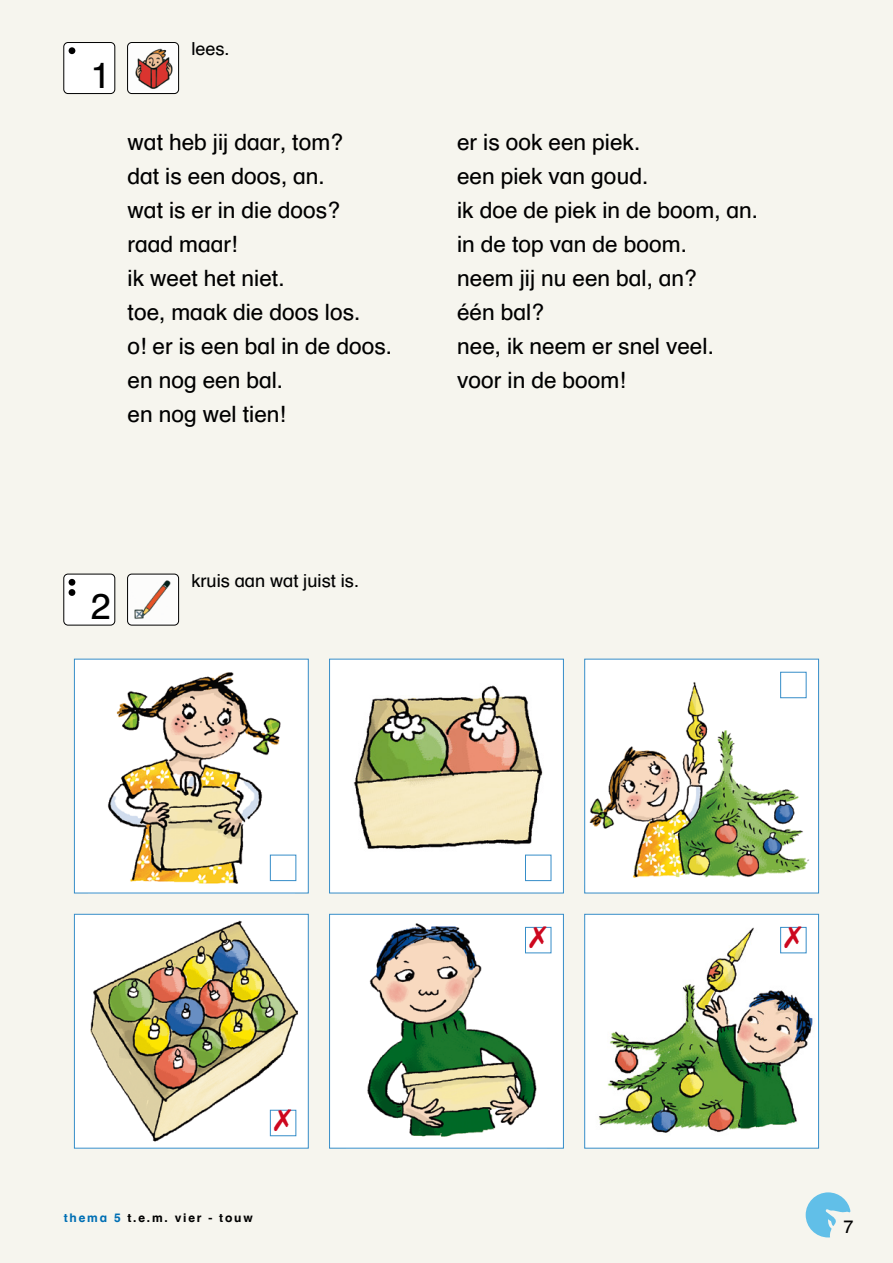
<style>
.page{position:relative;width:893px;height:1263px;background:#f6f5ee}
.page>*{position:absolute;margin:0;border:0;box-sizing:border-box;transform-origin:0 0}
.t1{font:36px "Schulbuch Nord Normal";color:#000}
.t2{font:22.5px/34px "Schulbuch";color:#000}
.t3{font:18px "Schulbuch";color:#000}
.t4{font:700 12px "Schulbuch";letter-spacing:.15em;color:#000}
.s1{color:#006fb4}
</style>
<div class="page">
<svg style="left:806px;top:1192px;width:44px;height:45px;background:#9dd4ea"></svg>
<div style="left:74px;top:659px;width:234px;height:234px;background:#fff"></div>
<img style="left:107px;top:672px;width:187px;height:212px">
<div style="left:74px;top:659px;width:235px;height:234px;border:1px solid #368dc8"></div>
<img style="left:76px;top:916px;width:231px;height:230px">
<div style="left:74px;top:914px;width:235px;height:234px;border:1px solid #368dc8"></div>
<div style="left:330px;top:659px;width:233px;height:234px;background:#fff"></div>
<img style="left:353px;top:685px;width:199px;height:183px">
<div style="left:329px;top:659px;width:235px;height:234px;border:1px solid #368dc8"></div>
<div style="left:330px;top:914px;width:233px;height:234px;background:#fff"></div>
<img style="left:367px;top:923px;width:180px;height:214px">
<div style="left:329px;top:914px;width:235px;height:234px;border:1px solid #368dc8"></div>
<div style="left:585px;top:659px;width:234px;height:234px;background:#fff"></div>
<img style="left:589px;top:671px;width:220px;height:207px">
<div style="left:584px;top:659px;width:235px;height:234px;border:1px solid #368dc8"></div>
<div style="left:585px;top:914px;width:234px;height:234px;background:#fff"></div>
<img style="left:598px;top:926px;width:215px;height:207px">
<div style="left:584px;top:914px;width:235px;height:234px;border:1px solid #368dc8"></div>
<div style="left:64px;top:43px;width:51px;height:51px;background:#fff;border-radius:4px"></div>
<div style="left:69px;top:47px;width:6px;height:7px;background:#000;border-radius:50%"></div>
<div style="left:63px;top:42px;width:52px;height:52px;border:1px solid #000;border-radius:4px"></div>
<div style="left:128px;top:43px;width:51px;height:51px;background:#fff;border-radius:4px"></div>
<img style="left:135px;top:48px;width:38px;height:41px">
<div style="left:127px;top:42px;width:52px;height:52px;border:1px solid #000;border-radius:4px"></div>
<div style="left:64px;top:574px;width:51px;height:51px;background:#fff;border-radius:4px"></div>
<div style="left:69px;top:579px;width:6px;height:7px;background:#000;border-radius:50%"></div>
<div style="left:69px;top:589px;width:6px;height:7px;background:#000;border-radius:50%"></div>
<div style="left:63px;top:574px;width:52px;height:51px;border:1px solid #000;border-radius:4px"></div>
<div style="left:270px;top:855px;width:26px;height:26px;background:#fff;border:1px solid #368dc8"></div>
<div style="left:525px;top:855px;width:26px;height:26px;background:#fff;border:1px solid #368dc8"></div>
<div style="left:780px;top:672px;width:26px;height:26px;background:#fff;border:1px solid #368dc8"></div>
<div style="left:270px;top:1110px;width:26px;height:26px;background:#fff;border:1px solid #368dc8"></div>
<div style="left:525px;top:927px;width:26px;height:26px;background:#fff;border:1px solid #368dc8"></div>
<div style="left:780px;top:927px;width:26px;height:26px;background:#fff;border:1px solid #368dc8"></div>
<div style="left:128px;top:574px;width:51px;height:51px;background:#fff;border-radius:4px"></div>
<img style="left:134px;top:580px;width:37px;height:39px">
<div style="left:127px;top:574px;width:52px;height:51px;border:1px solid #000;border-radius:4px"></div>
<svg style="left:274px;top:1109px;width:17px;height:3px"></svg>
<svg style="left:529px;top:926px;width:17px;height:3px"></svg>
<svg style="left:784px;top:926px;width:18px;height:3px"></svg>
<h1 class="t1" style="left:91px;top:52px;width:22px">1</h1>
<p class="t3" style="left:191px;top:38px;width:40px">lees.</p>
<p class="t2" style="left:128px;top:125px;width:266px">wat heb jij daar, tom?<br>dat is een doos, an.<br>wat is er in die doos?<br>raad maar!<br>ik weet het niet.<br>toe, maak die doos los.<br>o! er is een bal in de doos. en nog een bal.<br>en nog wel tien!</p>
<p class="t2" style="left:457px;top:125px;width:303px">er is ook een piek.<br>een piek van goud.<br>ik doe de piek in de boom, an. in de top van de boom.<br>neem jij nu een bal, an?<br>één bal?<br>nee, ik neem er snel veel. voor in de boom!</p>
<h1 class="t1" style="left:91px;top:584px;width:22px">2</h1>
<p class="t3" style="left:191px;top:569px;width:169px">kruis aan wat juist is.</p>
<p class="t4" style="left:64px;top:1210px;width:191px"><span class="s1">thema 5</span> t.e.m. vier - touw</p>
<p class="t3" style="left:843px;top:1215px;width:12px">7</p>
</div>
